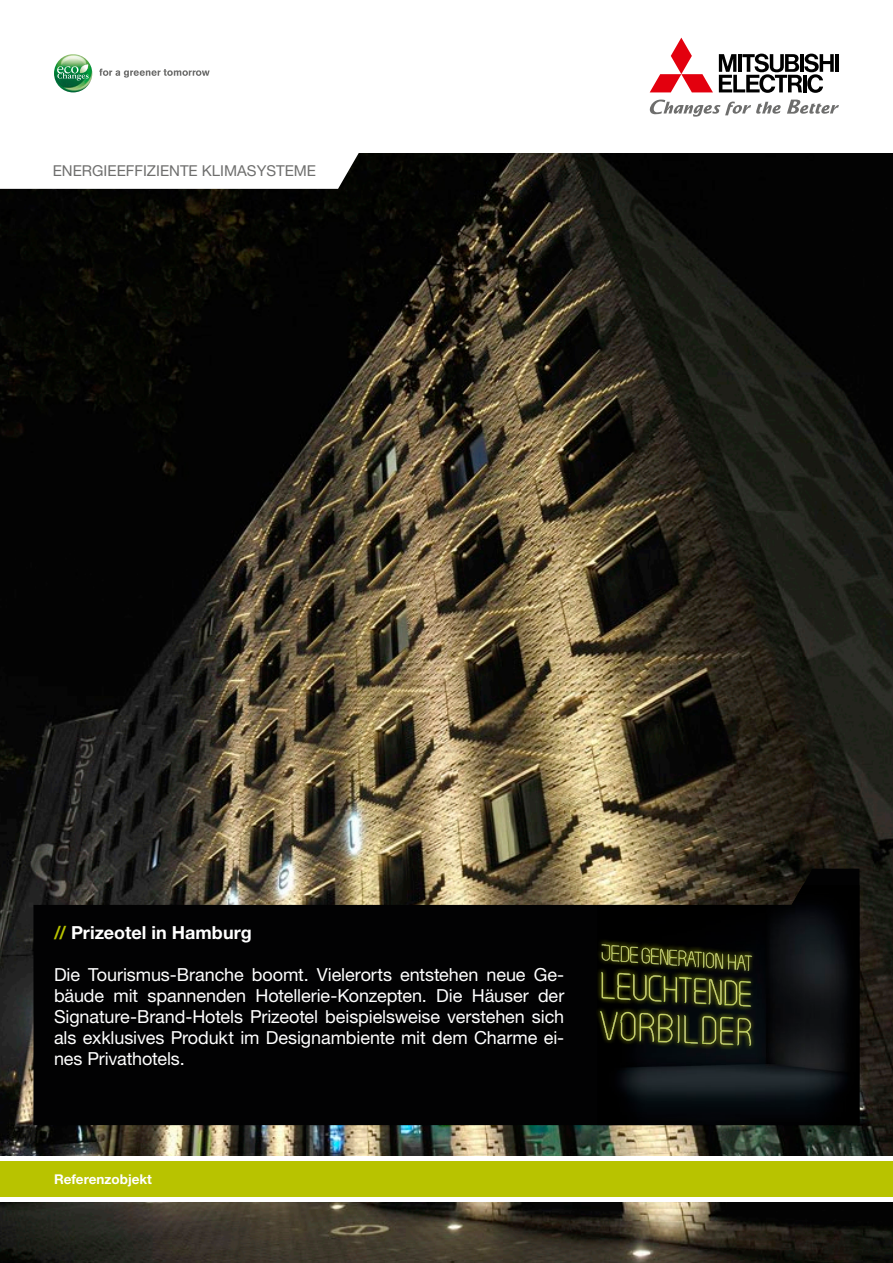
<style>
.page{position:relative;width:893px;height:1263px;background:#fff}
.page>*{position:absolute;margin:0;border:0;box-sizing:border-box;transform-origin:0 0}
.t1{font:18px/21px "Helvetica Neue LT Pro";letter-spacing:-.005em;color:#fff;text-align:justify}
.t2{font:700 18px "Helvetica Neue LT Pro";color:#fff}
.t3{font:15px "Helvetica Neue LT Pro";color:#6e6e6d}
.t4{font:700 13.5px "Helvetica Neue LT Pro";color:#fff}
.s1{color:#b8c300}
</style>
<div class="page">
<img style="left:0;top:153px;width:893px;height:1110px">
<svg style="left:0;top:153px;width:359px;height:36px"></svg>
<svg style="left:787px;top:100px;width:52px;height:14px"></svg>
<svg style="left:650px;top:100px;width:131px;height:17px"></svg>
<svg style="left:650px;top:38px;width:63px;height:54px"></svg>
<hr style="left:835px;top:54px;width:4px;height:18px;background:#000">
<svg style="left:719px;top:54px;width:115px;height:39px"></svg>
<svg style="left:99px;top:69px;width:111px;height:9px"></svg>
<img style="left:54px;top:54px;width:38px;height:38px;border-radius:19px">
<svg style="left:57px;top:64px;width:32px;height:16px"></svg>
<div style="left:0;top:1161px;width:893px;height:36px;background:#b8c300"></div>
<hr style="left:0;top:1157px;width:893px;height:4px;background:#fff">
<div style="left:0;top:1197px;width:893px;height:5px;background:#fff"></div>
<svg style="left:33px;top:869px;width:826px;height:256px;background:#12100e"></svg>
<img style="left:597px;top:885px;width:262px;height:240px">
<img style="left:595px;top:937px;width:161px;height:113px">
<p class="t3" style="left:53px;top:162px;width:265px">ENERGIEEFFIZIENTE KLIMASYSTEME</p>
<p class="t2" style="left:54px;top:921px;width:199px"><span class="s1">//</span> Prizeotel in Hamburg</p>
<p class="t1" style="left:54px;top:964px;width:512px">Die Tourismus-Branche boomt. Vielerorts entstehen neue Ge&shy;bäude mit spannenden Hotellerie-Konzepten. Die Häuser der Signature-Brand-Hotels Prizeotel beispielsweise verstehen sich als exklusives Produkt im Designambiente mit dem Charme ei&shy;nes Privathotels.</p>
<p class="t4" style="left:54px;top:1170px;width:100px">Referenzobjekt</p>
</div>
